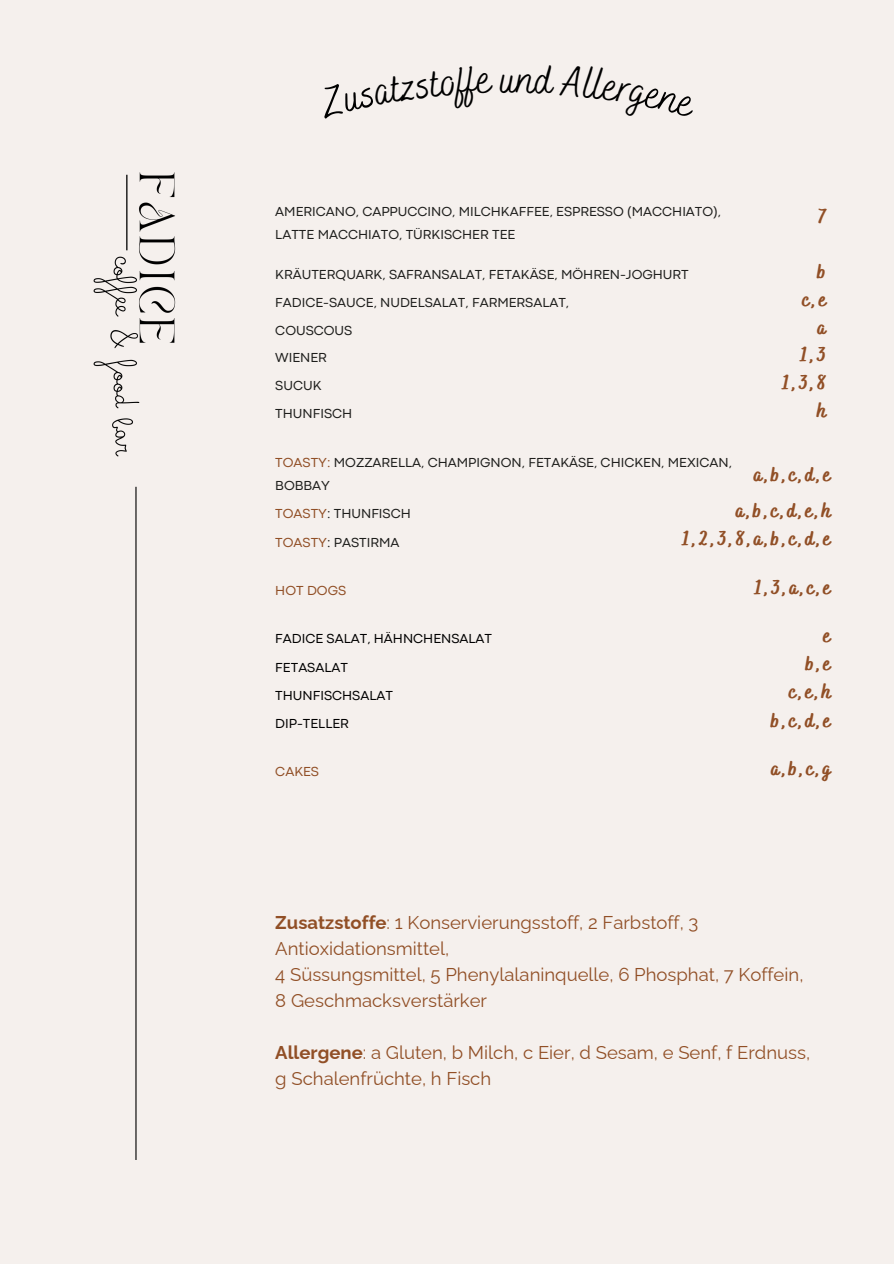
<style>
.page{position:relative;width:894px;height:1264px;background:#fff}
.page>*{position:absolute;margin:0;border:0;box-sizing:border-box;transform-origin:0 0}
.t1{font:42.75px "Bakerie Smooth";color:#000}
.t2{font:800 20.55px "Bakerie Smooth";color:#914f26}
.t3{font:18.45px/25.8px "Raleway";color:#914f26}
.t4{font:13.65px/23.7px "Codec Pro";color:#1e1e1c}
.t5{font:13.65px "Codec Pro";color:#000}
.t6{font:13.65px "Codec Pro";color:#914f26}
.s1{color:#914f26}
.s2{font-weight:700}
</style>
<div class="page">
<div style="left:0;top:0;width:893px;height:1263px;background:#f5f0ed"></div>
<hr style="left:135px;top:487px;width:1px;height:672px;background:#000">
<img style="left:93px;top:172px;width:83px;height:285px">
<h2 class="t1" style="left:500px;top:54px;width:18px">u</h2>
<h2 class="t4" style="left:275px;top:200px;width:447px">AMERICANO, CAPPUCCINO, MILCHKAFFEE, ESPRESSO (MACCHIATO),<br>LATTE MACCHIATO, TÜRKISCHER TEE</h2>
<p class="t2" style="left:817px;top:204px;width:10px">7</p>
<p class="t4" style="left:275px;top:264px;width:415px">KRÄUTERQUARK, SAFRANSALAT, FETAKÄSE, MÖHREN-JOGHURT</p>
<h2 class="t2" style="left:817px;top:259px;width:10px">b</h2>
<p class="t4" style="left:275px;top:292px;width:295px">FADICE-SAUCE, NUDELSALAT, FARMERSALAT,</p>
<h3 class="t2" style="left:802px;top:287px;width:25px">c,e</h3>
<h3 class="t4" style="left:275px;top:320px;width:78px">COUSCOUS</h3>
<h2 class="t2" style="left:817px;top:315px;width:10px">a</h2>
<p class="t4" style="left:275px;top:346px;width:53px">WIENER</p>
<h2 class="t2" style="left:800px;top:342px;width:27px">1,3</h2>
<p class="t4" style="left:275px;top:374px;width:48px">SUCUK</p>
<h2 class="t2" style="left:782px;top:370px;width:45px">1,3,8</h2>
<p class="t4" style="left:275px;top:403px;width:78px">THUNFISCH</p>
<h2 class="t2" style="left:817px;top:398px;width:10px">h</h2>
<p class="t4" style="left:275px;top:451px;width:458px"><span class="s1">TOASTY:</span> MOZZARELLA, CHAMPIGNON, FETAKÄSE, CHICKEN, MEXICAN,<br>BOBBAY</p>
<h2 class="t2" style="left:754px;top:462px;width:78px">a,b,c,d,e</h2>
<p class="t4" style="left:275px;top:503px;width:137px"><span class="s1">TOASTY</span>: THUNFISCH</p>
<h2 class="t2" style="left:736px;top:498px;width:96px">a,b,c,d,e,h</h2>
<p class="t4" style="left:275px;top:531px;width:126px"><span class="s1">TOASTY</span>: PASTIRMA</p>
<h2 class="t2" style="left:682px;top:526px;width:149px">1,2,3,8,a,b,c,d,e</h2>
<p class="t6" style="left:275px;top:585px;width:72px">HOT DOGS</p>
<h2 class="t2" style="left:754px;top:575px;width:77px">1,3,a,c,e</h2>
<p class="t5" style="left:275px;top:634px;width:218px">FADICE SALAT, HÄHNCHENSALAT</p>
<h2 class="t2" style="left:823px;top:623px;width:9px">e</h2>
<p class="t5" style="left:275px;top:662px;width:74px">FETASALAT</p>
<h2 class="t2" style="left:805px;top:651px;width:26px">b,e</h2>
<p class="t5" style="left:275px;top:690px;width:119px">THUNFISCHSALAT</p>
<h2 class="t2" style="left:789px;top:679px;width:43px">c,e,h</h2>
<p class="t5" style="left:275px;top:718px;width:75px">DIP-TELLER</p>
<h2 class="t2" style="left:771px;top:708px;width:61px">b,c,d,e</h2>
<p class="t6" style="left:275px;top:767px;width:45px">CAKES</p>
<h2 class="t2" style="left:771px;top:756px;width:61px">a,b,c,g</h2>
<h2 class="t3" style="left:275px;top:910px;width:529px"><span class="s2">Zusatzstoffe</span>: 1 Konservierungsstoff, 2 Farbstoff, 3<br>Antioxidationsmittel,<br>4 Süssungsmittel, 5 Phenylalaninquelle, 6 Phosphat, 7 Koffein, 8 Geschmacksverstärker</h2>
<p class="t3" style="left:275px;top:1039px;width:536px"><span class="s2">Allergene</span>: a Gluten, b Milch, c Eier, d Sesam, e Senf, f Erdnuss, g Schalenfrüchte, h Fisch</p>
</div>
